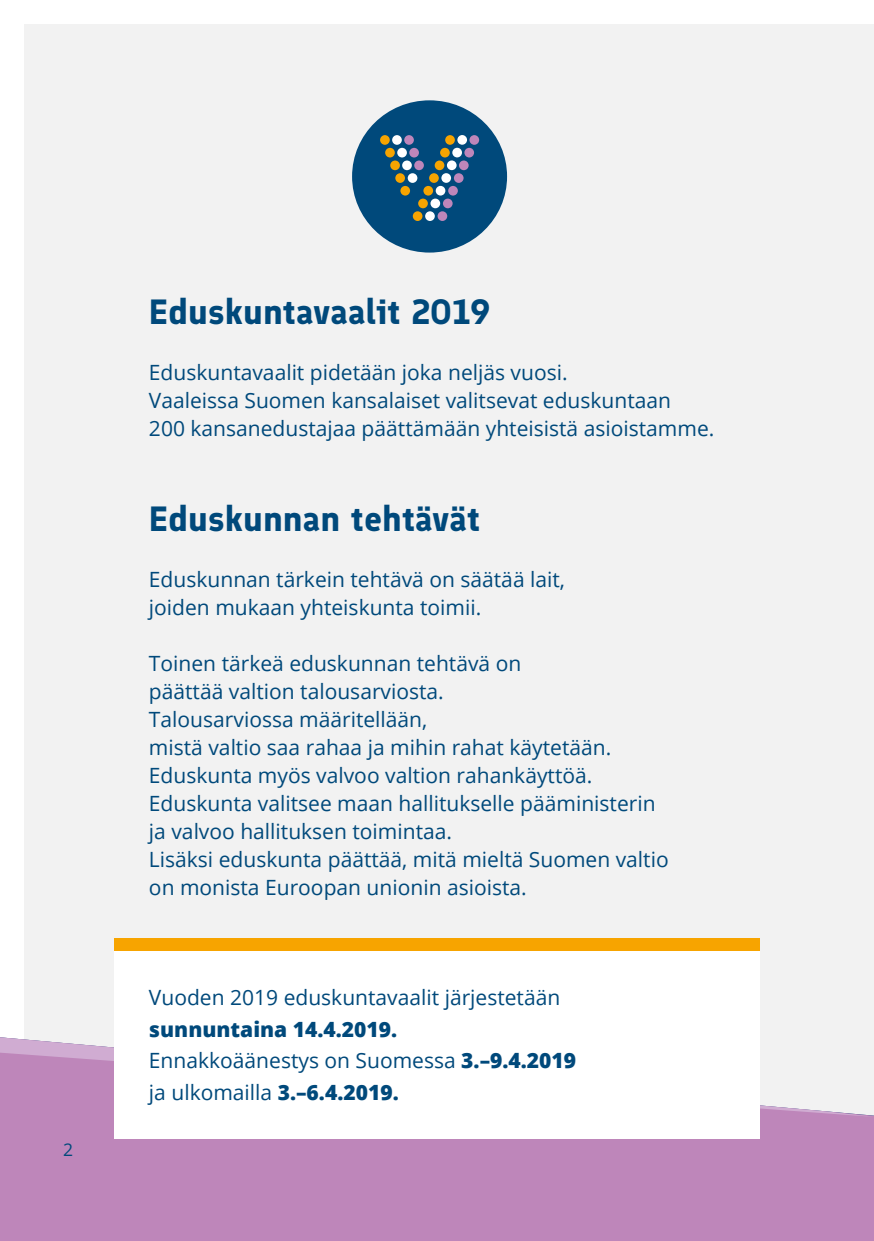
<style>
.page{position:relative;width:874px;height:1241px;background:#fff}
.page>*{position:absolute;margin:0;border:0;box-sizing:border-box;transform-origin:0 0}
.H4_väliotsikko{font:700 35px "Finlandica";color:#00497b}
.H5_leipäteksti{font:21px "Open Sans";color:#00497b}
.H5_leipäteksti-2{font:800 21px "Open Sans";color:#00497b}
.artifact_sivunumero{font:17.5px "Open Sans";color:#00497b}
.s1{font-weight:800}
</style>
<div class="page">
<div style="left:25px;top:25px;width:848px;height:1190px;background:#f2f2f2"></div>
<div style="left:0;top:1116px;width:873px;height:124px;background:#be86ba"></div>
<svg style="left:0;top:1037px;width:873px;height:79px"></svg>
<div style="left:114px;top:950px;width:645px;height:188px;background:#fff"></div>
<div style="left:114px;top:937px;width:645px;height:13px;background:#f7a400"></div>
<div style="left:352px;top:100px;width:155px;height:152px;background:#00497b;border-radius:50%"></div>
<div style="left:380px;top:135px;width:9px;height:10px;background:#f7a400;border-radius:50%"></div>
<div style="left:385px;top:148px;width:9px;height:9px;background:#f7a400;border-radius:50%"></div>
<div style="left:390px;top:160px;width:9px;height:10px;background:#f7a400;border-radius:50%"></div>
<div style="left:395px;top:173px;width:10px;height:10px;background:#f7a400;border-radius:50%"></div>
<div style="left:400px;top:186px;width:10px;height:9px;background:#f7a400;border-radius:50%"></div>
<div style="left:392px;top:135px;width:9px;height:10px;background:#fff;border-radius:50%"></div>
<div style="left:397px;top:148px;width:9px;height:9px;background:#fff;border-radius:50%"></div>
<div style="left:402px;top:160px;width:9px;height:10px;background:#fff;border-radius:50%"></div>
<div style="left:407px;top:173px;width:10px;height:10px;background:#fff;border-radius:50%"></div>
<div style="left:404px;top:135px;width:9px;height:10px;background:#be86ba;border-radius:50%"></div>
<div style="left:409px;top:148px;width:10px;height:9px;background:#be86ba;border-radius:50%"></div>
<div style="left:414px;top:160px;width:9px;height:10px;background:#be86ba;border-radius:50%"></div>
<svg style="left:412px;top:211px;width:10px;height:10px"></svg>
<div style="left:445px;top:135px;width:9px;height:10px;background:#f7a400;border-radius:50%"></div>
<div style="left:440px;top:148px;width:9px;height:9px;background:#f7a400;border-radius:50%"></div>
<svg style="left:434px;top:160px;width:10px;height:10px"></svg>
<div style="left:429px;top:173px;width:9px;height:10px;background:#f7a400;border-radius:50%"></div>
<div style="left:423px;top:186px;width:10px;height:9px;background:#f7a400;border-radius:50%"></div>
<div style="left:418px;top:198px;width:9px;height:10px;background:#f7a400;border-radius:50%"></div>
<div style="left:425px;top:211px;width:9px;height:10px;background:#fff;border-radius:50%"></div>
<div style="left:457px;top:135px;width:10px;height:10px;background:#fff;border-radius:50%"></div>
<div style="left:452px;top:148px;width:10px;height:9px;background:#fff;border-radius:50%"></div>
<svg style="left:446px;top:160px;width:10px;height:10px"></svg>
<div style="left:441px;top:173px;width:10px;height:10px;background:#fff;border-radius:50%"></div>
<div style="left:435px;top:186px;width:10px;height:9px;background:#fff;border-radius:50%"></div>
<svg style="left:430px;top:198px;width:10px;height:10px"></svg>
<div style="left:437px;top:211px;width:10px;height:10px;background:#be86ba;border-radius:50%"></div>
<div style="left:469px;top:135px;width:10px;height:10px;background:#be86ba;border-radius:50%"></div>
<div style="left:464px;top:148px;width:10px;height:9px;background:#be86ba;border-radius:50%"></div>
<div style="left:459px;top:160px;width:9px;height:10px;background:#be86ba;border-radius:50%"></div>
<svg style="left:453px;top:173px;width:10px;height:10px"></svg>
<div style="left:448px;top:186px;width:9px;height:9px;background:#be86ba;border-radius:50%"></div>
<svg style="left:442px;top:198px;width:10px;height:10px"></svg>
<p class="artifact_sivunumero" style="left:63px;top:1137px;width:12px">2</p>
<p class="H4_väliotsikko" style="left:149px;top:290px;width:342px">Eduskuntavaalit 2019</p>
<p class="H5_leipäteksti" style="left:149px;top:358px;width:420px">Eduskuntavaalit pidetään joka neljäs vuosi.</p>
<p class="H5_leipäteksti" style="left:149px;top:386px;width:523px">Vaaleissa Suomen kansalaiset valitsevat eduskuntaan</p>
<p class="H5_leipäteksti" style="left:149px;top:414px;width:566px">200 kansanedustajaa päättämään yhteisistä asioistamme.</p>
<p class="H4_väliotsikko" style="left:149px;top:496px;width:333px">Eduskunnan tehtävät</p>
<p class="H5_leipäteksti" style="left:149px;top:564px;width:417px">Eduskunnan tärkein tehtävä on säätää lait,</p>
<p class="H5_leipäteksti" style="left:149px;top:592px;width:333px">joiden mukaan yhteiskunta toimii.</p>
<p class="H5_leipäteksti" style="left:149px;top:648px;width:373px">Toinen tärkeä eduskunnan tehtävä on</p>
<p class="H5_leipäteksti" style="left:149px;top:676px;width:296px">päättää valtion talousarviosta.</p>
<p class="H5_leipäteksti" style="left:149px;top:704px;width:280px">Talousarviossa määritellään,</p>
<p class="H5_leipäteksti" style="left:149px;top:732px;width:463px">mistä valtio saa rahaa ja mihin rahat käytetään.</p>
<p class="H5_leipäteksti" style="left:149px;top:760px;width:444px">Eduskunta myös valvoo valtion rahankäyttöä.</p>
<p class="H5_leipäteksti" style="left:149px;top:788px;width:508px">Eduskunta valitsee maan hallitukselle pääministerin</p>
<p class="H5_leipäteksti" style="left:149px;top:816px;width:304px">ja valvoo hallituksen toimintaa.</p>
<p class="H5_leipäteksti" style="left:149px;top:844px;width:521px">Lisäksi eduskunta päättää, mitä mieltä Suomen valtio</p>
<p class="H5_leipäteksti" style="left:149px;top:872px;width:379px">on monista Euroopan unionin asioista.</p>
<p class="H5_leipäteksti" style="left:149px;top:983px;width:412px">Vuoden 2019 eduskuntavaalit järjestetään</p>
<p class="H5_leipäteksti-2" style="left:149px;top:1013px;width:250px">sunnuntaina 14.4.2019.</p>
<p class="H5_leipäteksti" style="left:149px;top:1046px;width:428px">Ennakkoäänestys on Suomessa <span class="s1">3.–9.4.2019</span></p>
<p class="H5_leipäteksti" style="left:149px;top:1077px;width:251px">ja ulkomailla <span class="s1">3.–6.4.2019.</span></p>
</div>
